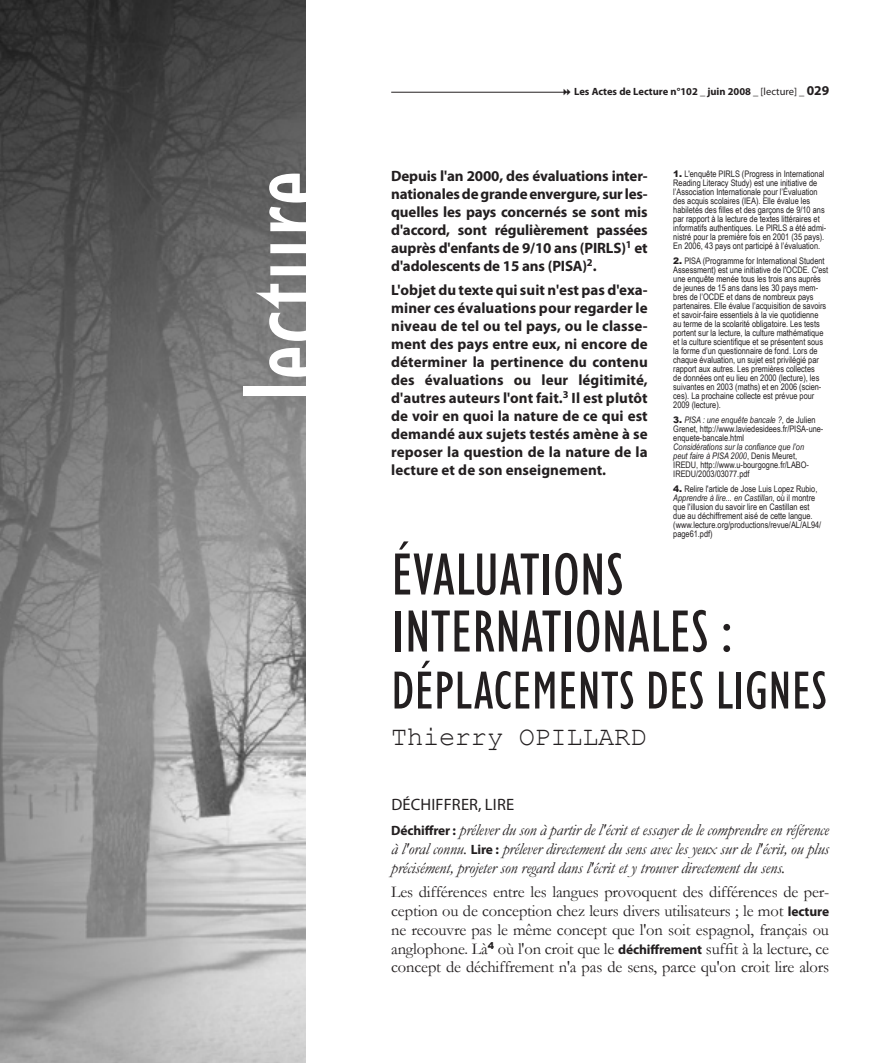
<style>
.page{position:relative;width:893px;height:1063px;background:#fff}
.page>*{position:absolute;margin:0;border:0;box-sizing:border-box;transform-origin:0 0}
.t1{font:condensed 120px "Humanist 521 BT";color:#fff}
.t2{font:condensed 60px/57px "Humanist 521 BT";color:#231f20}
.t3{font:condensed 54px "Humanist 521 BT";color:#231f20}
.t4{font:27px "Courier New";letter-spacing:-.01em;color:#231f20}
.t5{font:16.5px/18.8px "Garamond";letter-spacing:-.01em;color:#231f20;text-align:justify}
.t6{font:italic 16.5px/18.8px "Garamond";letter-spacing:-.01em;color:#231f20;text-align:justify}
.t7{font:16.5px "Myriad Pro";letter-spacing:.01em;color:#231f20}
.t8{font:700 15px/18px "Myriad Pro";letter-spacing:-.005em;color:#231f20;text-align:justify}
.t9{font:700 10.5px "Myriad Pro";color:#231f20}
.t10{font:9px/9px "Arial Narrow";color:#231f20}
.s1{font-weight:400}
.s2{font-size:13.5px}
.s3{font-family:"Arial";font-weight:900}
.s4{font-style:italic}
.s5{font-family:"Myriad Pro";font-weight:700;font-style:normal;font-size:13.5px}
.s6{font-family:"Myriad Pro";font-weight:700;font-size:13.5px}
</style>
<div class="page">
<img style="left:0;top:0;width:305px;height:1063px">
<hr style="left:391px;top:92px;width:178px;height:1px;background:#231f20">
<h1 class="t1" style="left:215px;top:403px;width:234px;rotate:-90deg">lecture</h1>
<p class="t9" style="left:574px;top:85px;width:257px">Les Actes de Lecture n°102 _ juin 2008 _ <span class="s1">[LECTURE] _</span> <span class="s2">029</span></p>
<h3 class="t8" style="left:391px;top:167px;width:258px">Depuis l'an 2000, des évaluations inter&shy;nationales de grande envergure, sur les&shy;quelles les pays concernés se sont mis d'accord, sont régulièrement passées auprès d'enfants de 9/10 ans (PIRLS)<sup>1</sup> et d'adolescents de 15 ans (PISA)<sup>2</sup>.</h3>
<p class="t8" style="left:391px;top:281px;width:258px">L'objet du texte qui suit n'est pas d'exa&shy;miner ces évaluations pour regarder le niveau de tel ou tel pays, ou le classe&shy;ment des pays entre eux, ni encore de déterminer la pertinence du contenu des évaluations ou leur légitimité, d'autres auteurs l'ont fait.<sup>3</sup> Il est plutôt de voir en quoi la nature de ce qui est demandé aux sujets testés amène à se reposer la question de la nature de la lecture et de son enseignement.</p>
<p class="t10" style="left:673px;top:169px;width:155px"><span class="s3">1.</span> L'enquête PIRLS (Progress in International Reading Literacy Study) est une initiative de l’Association Internationale pour l’Évaluation des acquis scolaires (IEA). Elle évalue les habiletés des filles et des garçons de 9/10 ans par rapport à la lecture de textes littéraires et informatifs authentiques. Le PIRLS a été admi&shy;nistré pour la première fois en 2001 (35 pays).<br>En 2006, 43 pays ont participé à l’évaluation.</p>
<p class="t10" style="left:673px;top:256px;width:156px"><span class="s3">2.</span> PISA (Programme for International Student Assessment) est une initiative de l'OCDE. C'est une enquête menée tous les trois ans auprès de jeunes de 15 ans dans les 30 pays mem&shy;bres de l’OCDE et dans de nombreux pays partenaires. Elle évalue l’acquisition de savoirs et savoir-faire essentiels à la vie quotidienne au terme de la scolarité obligatoire. Les tests portent sur la lecture, la culture mathématique et la culture scientifique et se présentent sous la forme d’un questionnaire de fond. Lors de chaque évaluation, un sujet est privilégié par rapport aux autres. Les premières collectes<br>de données ont eu lieu en 2000 (lecture), les suivantes en 2003 (maths) et en 2006 (scien&shy;ces). La prochaine collecte est prévue pour 2009 (lecture).</p>
<p class="t10" style="left:673px;top:415px;width:152px"><span class="s3">3.</span> <span class="s4">PISA : une enquête bancale ?</span>, de Julien<br>Grenet, http://www.laviedesidees.fr/PISA-une&shy;enquete-bancale.html</p>
<p class="t10" style="left:673px;top:442px;width:137px"><span class="s4">Considérations sur la confiance que l’on peut faire à PISA 2000</span>, Denis Meuret, IREDU, http://www.u-bourgogne.fr/LABO-IREDU/2003/03077.pdf</p>
<p class="t10" style="left:673px;top:484px;width:150px"><span class="s3">4.</span> Relire l'article de Jose Luis Lopez Rubio, <span class="s4">Apprendre à lire... en Castillan</span>, où il montre que l'illusion du savoir lire en Castillan est due au déchiffrement aisé de cette langue. (www.lecture.org/productions/revue/AL/AL94/ page61.pdf)</p>
<h2 class="t2" style="left:391px;top:546px;width:343px">ÉVALUATIONS<br>INTERNATIONALES :</h2>
<h3 class="t3" style="left:391px;top:659px;width:417px">DÉPLACEMENTS DES LIGNes</h3>
<h3 class="t4" style="left:391px;top:719px;width:257px">Thierry OPILLARD</h3>
<h3 class="t7" style="left:391px;top:795px;width:124px">DÉCHIFFRER, LIRE</h3>
<p class="t6" style="left:391px;top:820px;width:439px"><span class="s5">Déchiffrer :</span> prélever du son à partir de l'écrit et essayer de le comprendre en référence à l'oral connu. <span class="s5">Lire :</span> prélever directement du sens avec les yeux sur de l'écrit, ou plus précisément, projeter son regard dans l'écrit et y trouver directement du sens.</p>
<p class="t5" style="left:391px;top:882px;width:439px">Les différences entre les langues provoquent des différences de per&shy;ception ou de conception chez leurs divers utilisateurs ; le mot <span class="s6">lecture </span>ne recouvre pas le même concept que l'on soit espagnol, français ou anglophone. Là<sup>4</sup> où l'on croit que le <span class="s6">déchiffrement</span> suffit à la lecture, ce concept de déchiffrement n'a pas de sens, parce qu'on croit lire alors</p>
</div>
